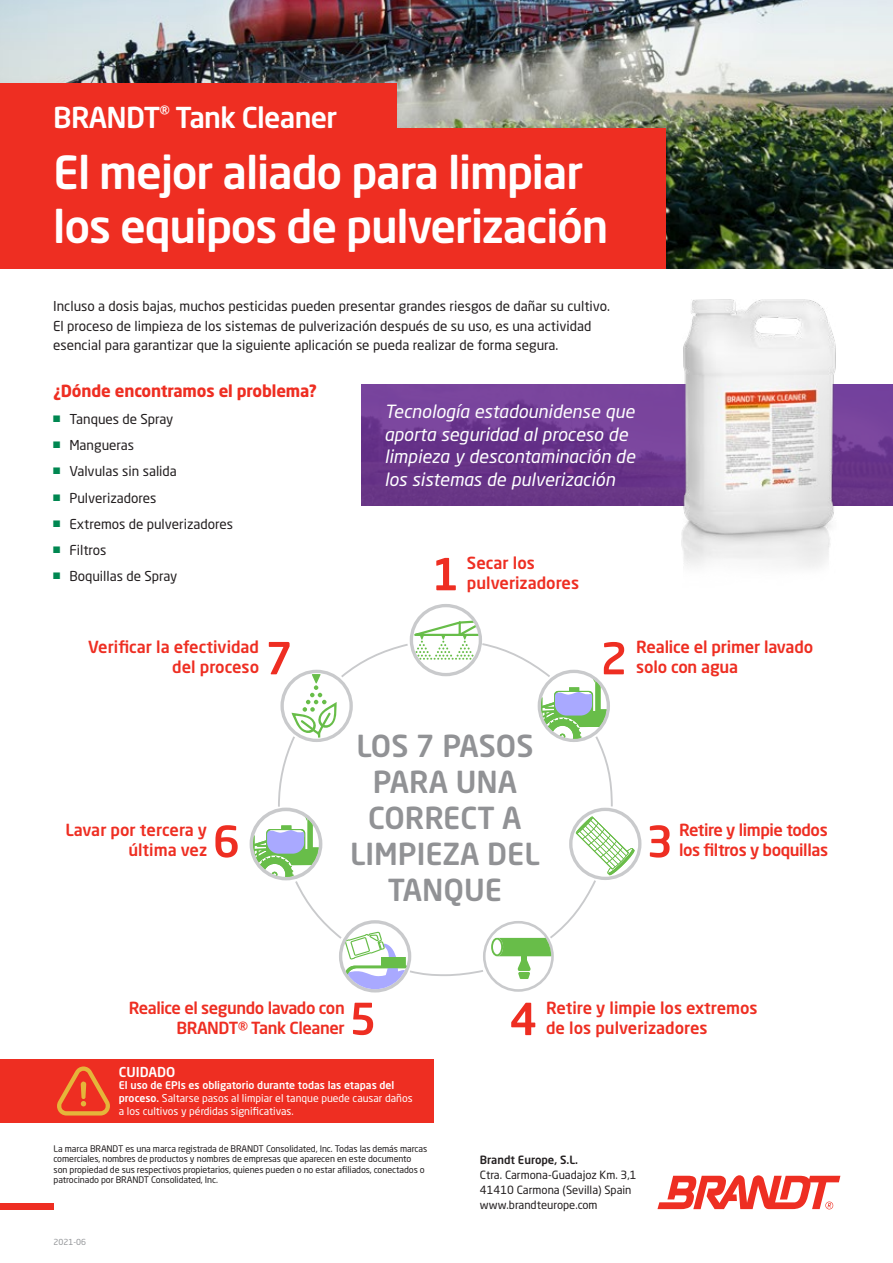
<style>
.page{position:relative;width:893px;height:1263px;background:#fff}
.page>*{position:absolute;margin:0;border:0;box-sizing:border-box;transform-origin:0 0}
.t1{font:500 45px/54px "Neo Sans Pro";letter-spacing:-.025em;color:#fff}
.t2{font:500 30px/36px "Neo Sans Pro";color:#919295;text-align:center}
.t3{font:500 28.5px "Neo Sans Pro";letter-spacing:-.025em;color:#fff}
.t4{font:italic 18px/22.5px "Neo Sans Pro";color:#fff}
.t5{font:500 16.5px/19.8px "Neo Sans Pro";letter-spacing:-.01em;color:#ee2e22}
.t6{font:700 16.5px "Neo Sans Pro";letter-spacing:-.01em;color:#ee2e22}
.t7{font:13.5px/19.5px "Neo Sans Pro";color:#231f20}
.t8{font:500 13.5px "Neo Sans Pro";color:#fff}
.t9{font:11.25px/15px "Neo Sans Pro";color:#231f20}
.t10{font:500 11.25px "Neo Sans Pro";color:#231f20}
.t11{font:10.5px/12.6px "Neo Sans Pro";color:#fff}
.t12{font:9px/10.5px "Neo Sans Pro";letter-spacing:-.01em;color:#231f20}
.t13{font:8.25px "Neo Sans Pro";color:#939598}
.s1{color:#008751}
.s2{font-weight:500}
</style>
<div class="page">
<img style="left:0;top:0;width:893px;height:268px">
<svg style="left:361px;top:384px;width:532px;height:121px;background:#6d398f"></svg>
<img style="left:666px;top:299px;width:174px;height:269px">
<div style="left:0;top:1059px;width:433px;height:63px;background:#ee2e22"></div>
<svg style="left:57px;top:1066px;width:53px;height:49px"></svg>
<div style="left:410px;top:604px;width:72px;height:72px;border:4px solid #c9cacc;border-radius:50%"></div>
<div style="left:413px;top:607px;width:66px;height:66px;background:#fff;border-radius:50%"></div>
<svg style="left:413px;top:619px;width:66px;height:23px"></svg>
<div style="left:569px;top:808px;width:72px;height:72px;border:4px solid #c9cacc;border-radius:50%"></div>
<svg style="left:614px;top:816px;width:21px;height:60px"></svg>
<svg style="left:491px;top:977px;width:56px;height:2px"></svg>
<svg style="left:346px;top:977px;width:59px;height:12px"></svg>
<svg style="left:277px;top:642px;width:337px;height:335px"></svg>
<svg style="left:253px;top:814px;width:66px;height:63px"></svg>
<svg style="left:269px;top:642px;width:68px;height:96px"></svg>
<svg style="left:436px;top:558px;width:20px;height:32px"></svg>
<svg style="left:541px;top:642px;width:83px;height:97px"></svg>
<svg style="left:650px;top:825px;width:20px;height:32px"></svg>
<svg style="left:511px;top:1003px;width:24px;height:32px"></svg>
<svg style="left:353px;top:1003px;width:20px;height:32px"></svg>
<svg style="left:215px;top:825px;width:23px;height:32px"></svg>
<div style="left:0;top:1203px;width:53px;height:6px;background:#ee2e22"></div>
<svg style="left:657px;top:1175px;width:183px;height:34px"></svg>
<div style="left:0;top:128px;width:666px;height:140px;background:#ee2e22"></div>
<div style="left:0;top:84px;width:396px;height:60px;background:#ee2e22"></div>
<h3 class="t3" style="left:53px;top:99px;width:286px">BRANDT<sup>®</sup> Tank Cleaner</h3>
<h1 class="t1" style="left:53px;top:144px;width:557px">El mejor aliado para limpiar los equipos de pulverización</h1>
<p class="t7" style="left:53px;top:296px;width:558px">Incluso a dosis bajas, muchos pesticidas pueden presentar grandes riesgos de dañar su cultivo.<br>El proceso de limpieza de los sistemas de pulverización después de su uso, es una actividad esencial para garantizar que la siguiente aplicación se pueda realizar de forma segura.</p>
<p class="t6" style="left:53px;top:381px;width:266px">¿Dónde encontramos el problema?</p>
<p class="t7" style="left:53px;top:409px;width:122px"><span class="s1">■</span> Tanques de Spray</p>
<p class="t7" style="left:53px;top:435px;width:82px"><span class="s1">■</span> Mangueras</p>
<p class="t7" style="left:53px;top:461px;width:125px"><span class="s1">■</span> Valvulas sin salida</p>
<p class="t7" style="left:53px;top:488px;width:105px"><span class="s1">■</span> Pulverizadores</p>
<p class="t7" style="left:53px;top:514px;width:181px"><span class="s1">■</span> Extremos de pulverizadores</p>
<p class="t7" style="left:53px;top:540px;width:55px"><span class="s1">■</span> Filtros</p>
<p class="t7" style="left:53px;top:566px;width:126px"><span class="s1">■</span> Boquillas de Spray</p>
<p class="t5" style="left:88px;top:636px;width:172px;text-align:right">Verificar la efectividad del proceso</p>
<p class="t5" style="left:65px;top:820px;width:143px;text-align:right">Lavar por tercera y última vez</p>
<h3 class="t4" style="left:384px;top:400px;width:252px">Tecnología estadounidense que aporta seguridad al proceso de limpieza y descontaminación de los sistemas de pulverización</h3>
<p class="t5" style="left:467px;top:552px;width:114px">Secar los pulverizadores</p>
<h2 class="t2" style="left:350px;top:727px;width:191px">LOS 7 PASOS<br>PARA UNA<br>CORRECT A<br>LIMPIEZA DEL<br>TANQUE</h2>
<p class="t5" style="left:636px;top:636px;width:178px">Realice el primer lavado solo con agua</p>
<p class="t5" style="left:679px;top:820px;width:151px">Retire y limpie todos los filtros y boquillas</p>
<p class="t5" style="left:129px;top:997px;width:217px;text-align:right">Realice el segundo lavado con<br>BRANDT® Tank Cleaner</p>
<p class="t8" style="left:119px;top:1063px;width:58px">CUIDADO</p>
<p class="t11" style="left:119px;top:1079px;width:295px"><span class="s2">El uso de EPIs es obligatorio durante todas las etapas del proceso.</span> Saltarse pasos al limpiar el tanque puede causar daños a los cultivos y pérdidas significativas.</p>
<p class="t12" style="left:54px;top:1143px;width:375px">La marca BRANDT es una marca registrada de BRANDT Consolidated, Inc. Todas las demás marcas comerciales, nombres de productos y nombres de empresas que aparecen en este documento son propiedad de sus respectivos propietarios, quienes pueden o no estar afiliados, conectados o patrocinado por BRANDT Consolidated, Inc.</p>
<p class="t13" style="left:53px;top:1237px;width:34px">2021-06</p>
<p class="t5" style="left:546px;top:997px;width:213px">Retire y limpie los extremos de los pulverizadores</p>
<p class="t10" style="left:480px;top:1153px;width:100px">Brandt Europe, S.L.</p>
<p class="t9" style="left:480px;top:1167px;width:158px">Ctra. Carmona-Guadajoz Km. 3,1<br>41410 Carmona (Sevilla) Spain www.brandteurope.com</p>
</div>
